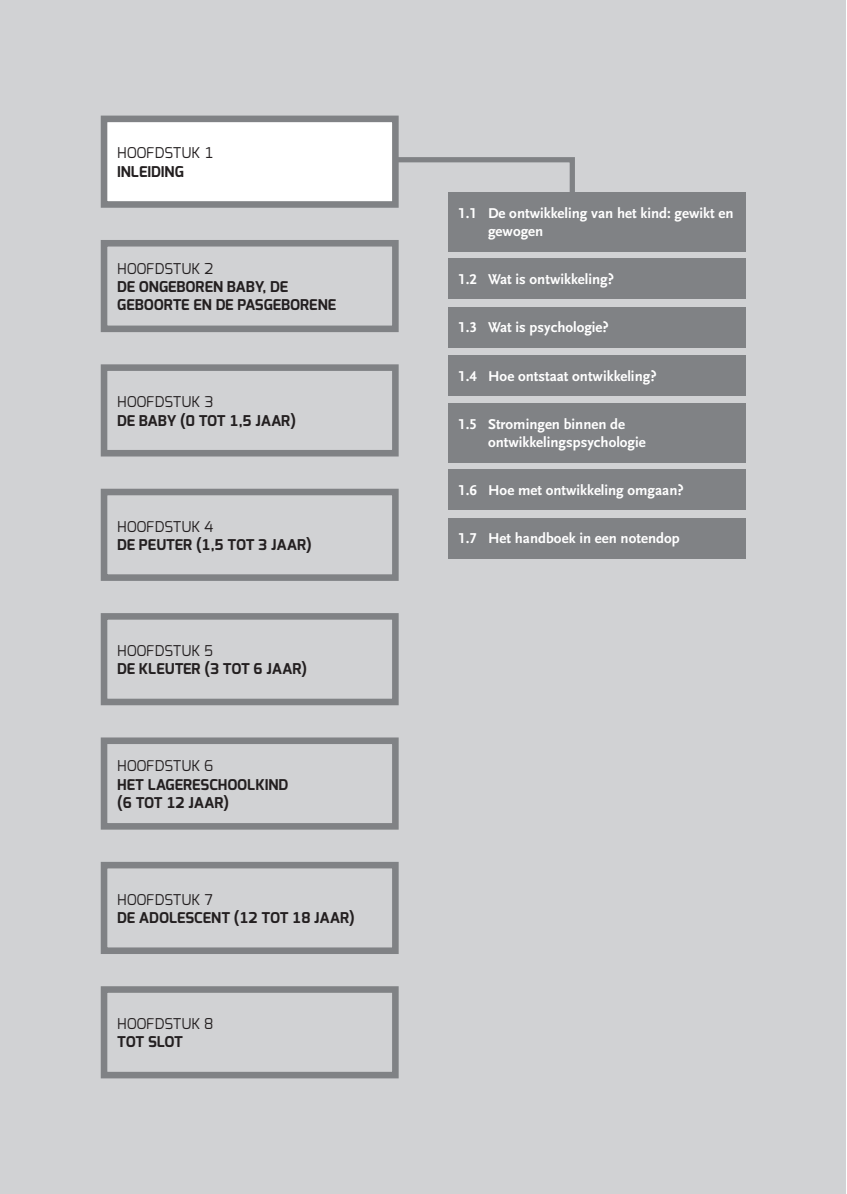
<style>
.page{position:relative;width:847px;height:1194px;background:#fff}
.page>*{position:absolute;margin:0;border:0;box-sizing:border-box;transform-origin:0 0}
.t1{font:700 14.88px/18.4px "Scala Sans Pro";color:#fff}
.t2{font:700 14.88px/18.4px "Exo";color:#231f20}
.t3{font:14.88px "Exo";color:#231f20}
</style>
<div class="page">
<div style="left:0;top:0;width:845px;height:1193px;background:#d1d2d4"></div>
<svg style="left:398px;top:154px;width:177px;height:54px"></svg>
<div style="left:448px;top:192px;width:298px;height:59px;background:#808285"></div>
<div style="left:448px;top:258px;width:298px;height:41px;background:#808285"></div>
<div style="left:448px;top:307px;width:298px;height:40px;background:#808285"></div>
<div style="left:448px;top:355px;width:298px;height:40px;background:#808285"></div>
<div style="left:448px;top:403px;width:298px;height:59px;background:#808285"></div>
<div style="left:448px;top:469px;width:298px;height:41px;background:#808285"></div>
<div style="left:448px;top:517px;width:298px;height:41px;background:#808285"></div>
<div style="left:101px;top:240px;width:297px;height:92px;border:7px solid #808285"></div>
<div style="left:101px;top:364px;width:297px;height:92px;border:7px solid #808285"></div>
<div style="left:101px;top:489px;width:297px;height:92px;border:7px solid #808285"></div>
<div style="left:101px;top:737px;width:297px;height:92px;border:7px solid #808285"></div>
<div style="left:101px;top:861px;width:297px;height:93px;border:7px solid #808285"></div>
<div style="left:101px;top:613px;width:297px;height:92px;border:7px solid #808285"></div>
<div style="left:104px;top:119px;width:291px;height:85px;background:#fff"></div>
<div style="left:101px;top:116px;width:297px;height:92px;border:7px solid #808285"></div>
<div style="left:101px;top:986px;width:297px;height:92px;border:7px solid #808285"></div>
<p class="t3" style="left:117px;top:143px;width:98px">HOOFDSTUK 1</p>
<p class="t2" style="left:117px;top:162px;width:68px">INLEIDING</p>
<p class="t3" style="left:117px;top:259px;width:97px">HOOFDSTUK 2</p>
<p class="t2" style="left:117px;top:277px;width:220px">DE ONGEBOREN BABY, DE<br>GEBOORTE EN DE PASGEBORENE</p>
<p class="t3" style="left:117px;top:392px;width:98px">HOOFDSTUK 3</p>
<p class="t2" style="left:117px;top:411px;width:180px">DE BABY (0 TOT 1,5 JAAR)</p>
<p class="t3" style="left:117px;top:516px;width:98px">HOOFDSTUK 4</p>
<p class="t2" style="left:117px;top:535px;width:196px">DE PEUTER (1,5 TOT 3 JAAR)</p>
<p class="t3" style="left:117px;top:641px;width:98px">HOOFDSTUK 5</p>
<p class="t2" style="left:117px;top:660px;width:191px">DE KLEUTER (3 TOT 6 JAAR)</p>
<p class="t3" style="left:117px;top:756px;width:98px">HOOFDSTUK 6</p>
<p class="t2" style="left:117px;top:775px;width:172px">HET LAGERESCHOOLKIND (6 TOT 12 JAAR)</p>
<p class="t3" style="left:117px;top:889px;width:98px">HOOFDSTUK 7</p>
<p class="t2" style="left:117px;top:908px;width:239px">DE ADOLESCENT (12 TOT 18 JAAR)</p>
<p class="t3" style="left:117px;top:1014px;width:98px">HOOFDSTUK 8</p>
<p class="t2" style="left:117px;top:1032px;width:67px">TOT SLOT</p>
<p class="t1" style="left:488px;top:204px;width:247px;text-indent:-30px">1.1 De ontwikkeling van het kind: gewikt en gewogen</p>
<p class="t1" style="left:458px;top:270px;width:157px">1.2 Wat is ontwikkeling?</p>
<p class="t1" style="left:458px;top:318px;width:152px">1.3 Wat is psychologie?</p>
<p class="t1" style="left:458px;top:367px;width:200px">1.4 Hoe ontstaat ontwikkeling?</p>
<p class="t1" style="left:488px;top:415px;width:159px;text-indent:-30px">1.5 Stromingen binnen de ontwikkelingspsychologie</p>
<p class="t1" style="left:458px;top:481px;width:227px">1.6 Hoe met ontwikkeling omgaan?</p>
<p class="t1" style="left:458px;top:529px;width:223px">1.7 Het handboek in een notendop</p>
</div>
